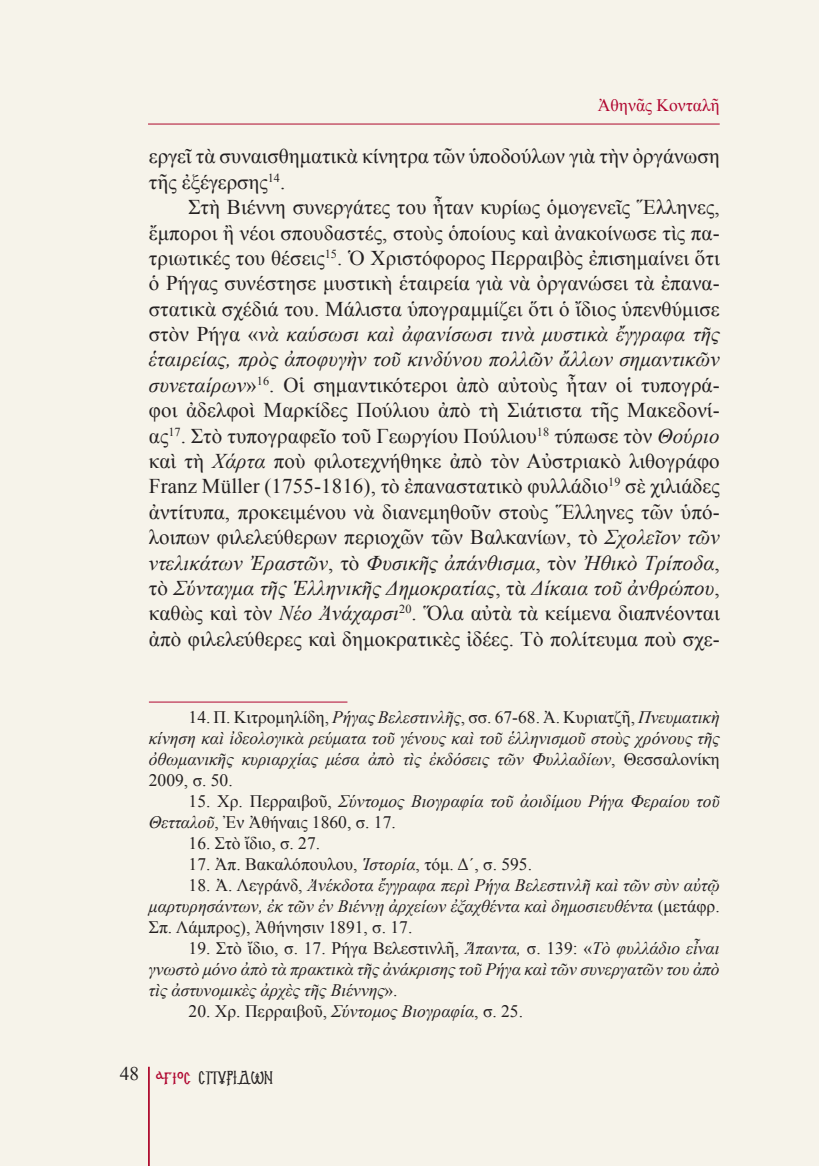
<style>
.page{position:relative;width:819px;height:1166px;background:#f6f3ea}
.page>*{position:absolute;margin:0;border:0;box-sizing:border-box;transform-origin:0 0}
.t1{font:21px/25.4px "Times New Roman";color:#231f20}
.t2{font:italic 17.5px/21px "Times New Roman";color:#231f20;text-align:justify}
.t3{font:17.5px "Times New Roman";color:#231f20}
.t4{font:17.5px "PF Konstantinople";color:#231f20}
.t5{font:17.5px "Times New Roman";color:#b00630}
.s1{font-style:italic}
.s2{font-style:normal}
.s3{font-size:21px;color:#b00630}
</style>
<div class="page">
<hr style="left:148px;top:1067px;width:2px;height:99px;background:#ae082c">
<hr style="left:148px;top:124px;width:571px;height:1px;background:#ae082c">
<hr style="left:149px;top:701px;width:198px;height:1px;background:#b00630">
<p class="t5" style="left:598px;top:93px;width:123px">Ἀθηνᾶς Κονταλῆ</p>
<p class="t1" style="left:149px;top:143px;width:572px">εργεῖ τὰ συναισθηματικὰ κίνητρα τῶν ὑποδούλων γιὰ τὴν ὀργάνωση τῆς ἐξέγερσης<sup>14</sup>.</p>
<p class="t1" style="left:149px;top:194px;width:572px;text-align:justify;text-indent:40px">Στὴ Βιέννη συνεργάτες του ἦταν κυρίως ὁμογενεῖς Ἕλληνες, ἔμποροι ἢ νέοι σπουδαστές, στοὺς ὁποίους καὶ ἀνακοίνωσε τὶς πα&shy;τριωτικές του θέσεις<sup>15</sup>. Ὁ Χριστόφορος Περραιβὸς ἐπισημαίνει ὅτι ὁ Ρήγας συνέστησε μυστικὴ ἑταιρεία γιὰ νὰ ὀργανώσει τὰ ἐπανα&shy;στατικὰ σχέδιά του. Μάλιστα ὑπογραμμίζει ὅτι ὁ ἴδιος ὑπενθύμισε στὸν Ρήγα «<span class="s1">νὰ καύσωσι καὶ ἀφανίσωσι τινὰ μυστικὰ ἔγγραφα τῆς ἑταιρείας, πρὸς ἀποφυγὴν τοῦ κινδύνου πολλῶν ἄλλων σημαντικῶν συνεταίρων</span>»<sup>16</sup>. Οἱ σημαντικότεροι ἀπὸ αὐτοὺς ἦταν οἱ τυπογρά&shy;φοι ἀδελφοὶ Μαρκίδες Πούλιου ἀπὸ τὴ Σιάτιστα τῆς Μακεδονί&shy;ας<sup>17</sup>. Στὸ τυπογραφεῖο τοῦ Γεωργίου Πούλιου<sup>18</sup> τύπωσε τὸν <span class="s1">Θούριο </span>καὶ τὴ <span class="s1">Χάρτα</span> ποὺ φιλοτεχνήθηκε ἀπὸ τὸν Αὐστριακὸ λιθογράφο Franz Müller (1755-1816), τὸ ἐπαναστατικὸ φυλλάδιο<sup>19</sup> σὲ χιλιάδες ἀντίτυπα, προκειμένου νὰ διανεμηθοῦν στοὺς Ἕλληνες τῶν ὑπό&shy;λοιπων φιλελεύθερων περιοχῶν τῶν Βαλκανίων, τὸ <span class="s1">Σχολεῖον τῶν ντελικάτων Ἐραστῶν</span>, τὸ <span class="s1">Φυσικῆς ἀπάνθισμα</span>, τὸν <span class="s1">Ἠθικὸ Τρίποδα</span>, τὸ <span class="s1">Σύνταγμα τῆς Ἑλληνικῆς Δημοκρατίας</span>, τὰ <span class="s1">Δίκαια τοῦ ἀνθρώπου</span>, καθὼς καὶ τὸν <span class="s1">Νέο Ἀνάχαρσι</span><sup>20</sup>. Ὅλα αὐτὰ τὰ κείμενα διαπνέονται ἀπὸ φιλελεύθερες καὶ δημοκρατικὲς ἰδέες. Τὸ πολίτευμα ποὺ σχε-</p>
<p class="t2" style="left:149px;top:706px;width:572px;text-indent:40px"><span class="s2">14. Π. Kιτρομηλίδη,</span> Ρήγας Βελεστινλῆς<span class="s2">, σσ. 67-68. Ἀ. Κυριατζῆ,</span> Πνευματικὴ κίνηση καὶ ἰδεολογικὰ ρεύματα τοῦ γένους καὶ τοῦ ἑλληνισμοῦ στοὺς χρόνους τῆς ὀθωμανικῆς κυριαρχίας μέσα ἀπὸ τὶς ἐκδόσεις τῶν Φυλλαδίων<span class="s2">, Θεσσαλονίκη 2009, σ. 50.</span></p>
<p class="t2" style="left:149px;top:790px;width:572px;text-indent:40px"><span class="s2">15. Χρ. Περραιβοῦ,</span> Σύντομος Βιογραφία τοῦ ἀοιδίμου Ρήγα Φεραίου τοῦ<br>Θετταλοῦ<span class="s2">, Ἐν Ἀθήναις 1860, σ. 17.</span></p>
<p class="t3" style="left:189px;top:831px;width:133px">16. Στὸ ἴδιο, σ. 27.</p>
<p class="t3" style="left:189px;top:852px;width:345px">17. Ἀπ. Bακαλόπουλου, <span class="s1">Ἱστορία</span>, τόμ. Δ΄, σ. 595.</p>
<p class="t2" style="left:149px;top:874px;width:572px;text-indent:40px"><span class="s2">18. Ἀ. Λεγράνδ,</span> Ἀνέκδοτα ἔγγραφα περὶ Ρήγα Βελεστινλῆ καὶ τῶν σὺν αὐτῷ μαρτυρησάντων, ἐκ τῶν ἐν Βιέννῃ ἀρχείων ἐξαχθέντα καὶ δημοσιευθέντα <span class="s2">(μετάφρ.<br>Σπ. Λάμπρος), Ἀθήνησιν 1891, σ. 17.</span></p>
<p class="t2" style="left:149px;top:937px;width:572px;text-indent:40px"><span class="s2">19. Στὸ ἴδιο, σ. 17. Ρήγα Βελεστινλῆ,</span> Ἅπαντα, <span class="s2">σ. 139: «</span>Τὸ φυλλάδιο εἶναι γνωστὸ μόνο ἀπὸ τὰ πρακτικὰ τῆς ἀνάκρισης τοῦ Ρήγα καὶ τῶν συνεργατῶν του ἀπὸ τὶς ἀστυνομικὲς ἀρχὲς τῆς Βιέννης<span class="s2">».</span></p>
<p class="t3" style="left:189px;top:999px;width:336px">20. Χρ. Περραιβοῦ, <span class="s1">Σύντομος Βιογραφία</span>, σ. 25.</p>
<p class="t4" style="left:120px;top:1066px;width:154px"><sup>48</sup> <span class="s3">αγιοσ</span> ΣΠΥΡΙΔΩΝ</p>
</div>
